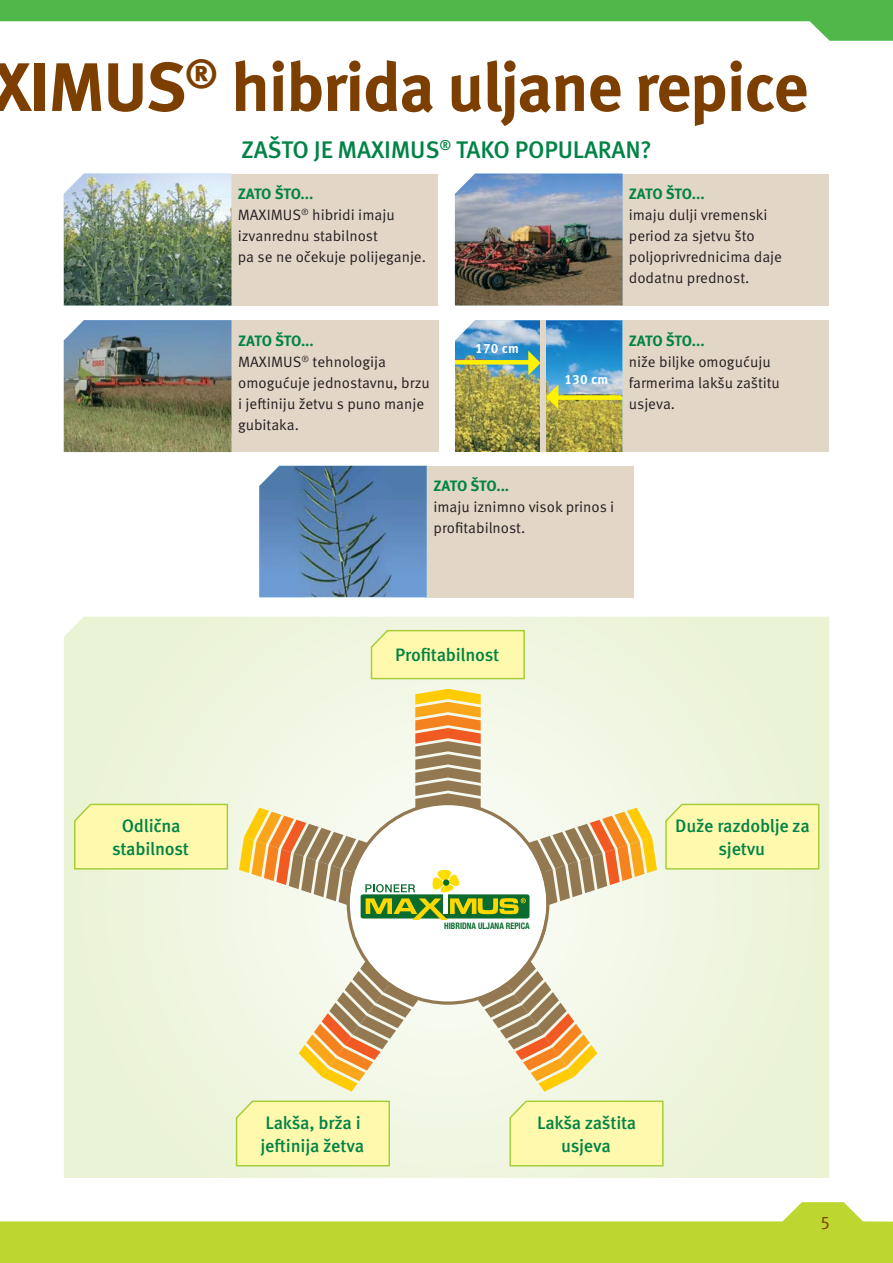
<style>
.page{position:relative;width:893px;height:1263px;background:#fff}
.page>*{position:absolute;margin:0;border:0;box-sizing:border-box;transform-origin:0 0}
.t1{font:700 68.55px "Meta Pro";letter-spacing:-.025em;color:#7c3f00}
.t2{font:500 24px "Meta Pro";letter-spacing:-.01em;color:#008345}
.t3{font:500 18px/22.5px "Meta Pro";letter-spacing:-.015em;color:#008345;text-align:center}
.t4{font:18px "Meta Pro Norm";color:#7c3f00}
.t5{font:15px/21px "Meta Pro Norm";color:#231f20}
.t6{font:700 15px "Meta Pro";letter-spacing:-.02em;color:#008345}
.t7{font:700 13.5px "Meta Pro";letter-spacing:.01em;color:#fff}
.t8{font:700 condensed 9px "Helvetica Neue";color:#0a6c2f;scale:.92 1}
</style>
<div class="page">
<svg style="left:64px;top:617px;width:765px;height:561px;background:#edf4da"></svg>
<svg style="left:73px;top:803px;width:156px;height:67px;background:#f8f6a8"></svg>
<svg style="left:234px;top:1100px;width:157px;height:67px;background:#f8f6a9"></svg>
<svg style="left:508px;top:1100px;width:156px;height:67px;background:#f8f6a8"></svg>
<svg style="left:664px;top:803px;width:156px;height:67px;background:#f8f6a8"></svg>
<svg style="left:369px;top:629px;width:157px;height:51px;background:#f7f5a8"></svg>
<svg style="left:0;top:1202px;width:893px;height:61px;fill:#bed730"></svg>
<div style="left:230px;top:320px;width:208px;height:132px;background:#e2d6c6"></div>
<div style="left:620px;top:174px;width:209px;height:131px;background:#e2d6c6"></div>
<div style="left:229px;top:174px;width:209px;height:131px;background:#e2d6c6"></div>
<div style="left:620px;top:320px;width:209px;height:132px;background:#e2d6c6"></div>
<img style="left:64px;top:320px;width:167px;height:132px">
<div style="left:425px;top:466px;width:209px;height:131px;background:#e2d6c6"></div>
<img style="left:259px;top:466px;width:168px;height:131px">
<img style="left:455px;top:174px;width:168px;height:131px">
<img style="left:64px;top:174px;width:167px;height:131px">
<img style="left:455px;top:320px;width:168px;height:132px">
<div style="left:541px;top:320px;width:5px;height:132px;background:#e2d6c6"></div>
<svg style="left:239px;top:689px;width:418px;height:403px"></svg>
<svg style="left:0;top:0;width:893px;height:41px"></svg>
<h1 class="t1" style="left:-8px;top:62px;width:818px">XIMUS<sup>®</sup> hibrida uljane repice</h1>
<h2 class="t2" style="left:241px;top:140px;width:412px">ZAŠTO JE MAXIMUS<sup>®</sup> TAKO POPULARAN?</h2>
<p class="t6" style="left:238px;top:188px;width:77px">ZATO ŠTO...</p>
<p class="t5" style="left:238px;top:206px;width:190px">MAXIMUS<sup>®</sup> hibridi imaju izvanrednu stabilnost<br>pa se ne očekuje polijeganje.</p>
<p class="t6" style="left:629px;top:188px;width:77px">ZATO ŠTO...</p>
<p class="t5" style="left:629px;top:206px;width:155px">imaju dulji vremenski period za sjetvu što poljoprivrednicima daje dodatnu prednost.</p>
<p class="t6" style="left:238px;top:335px;width:77px">ZATO ŠTO...</p>
<p class="t5" style="left:238px;top:353px;width:193px">MAXIMUS<sup>®</sup> tehnologija omogućuje jednostavnu, brzu i jeftiniju žetvu s puno manje gubitaka.</p>
<p class="t7" style="left:475px;top:343px;width:45px">170 cm</p>
<p class="t7" style="left:564px;top:374px;width:45px">130 cm</p>
<p class="t6" style="left:629px;top:335px;width:77px">ZATO ŠTO...</p>
<p class="t5" style="left:629px;top:353px;width:153px">niže biljke omogućuju farmerima lakšu zaštitu usjeva.</p>
<p class="t6" style="left:433px;top:480px;width:77px">ZATO ŠTO...</p>
<p class="t5" style="left:433px;top:498px;width:182px">imaju iznimno visok prinos i profitabilnost.</p>
<p class="t3" style="left:395px;top:646px;width:106px">Profitabilnost</p>
<p class="t3" style="left:112px;top:817px;width:78px">Odlična stabilnost</p>
<p class="t8" style="left:444px;top:922px;width:94px">HIBRIDNA ULJANA REPICA</p>
<p class="t3" style="left:675px;top:817px;width:136px">Duže razdoblje za sjetvu</p>
<p class="t3" style="left:260px;top:1113px;width:105px;text-align:left">Lakša, brža i jeftinija žetva</p>
<p class="t3" style="left:537px;top:1113px;width:101px">Lakša zaštita usjeva</p>
<p class="t4" style="left:821px;top:1213px;width:11px">5</p>
</div>
